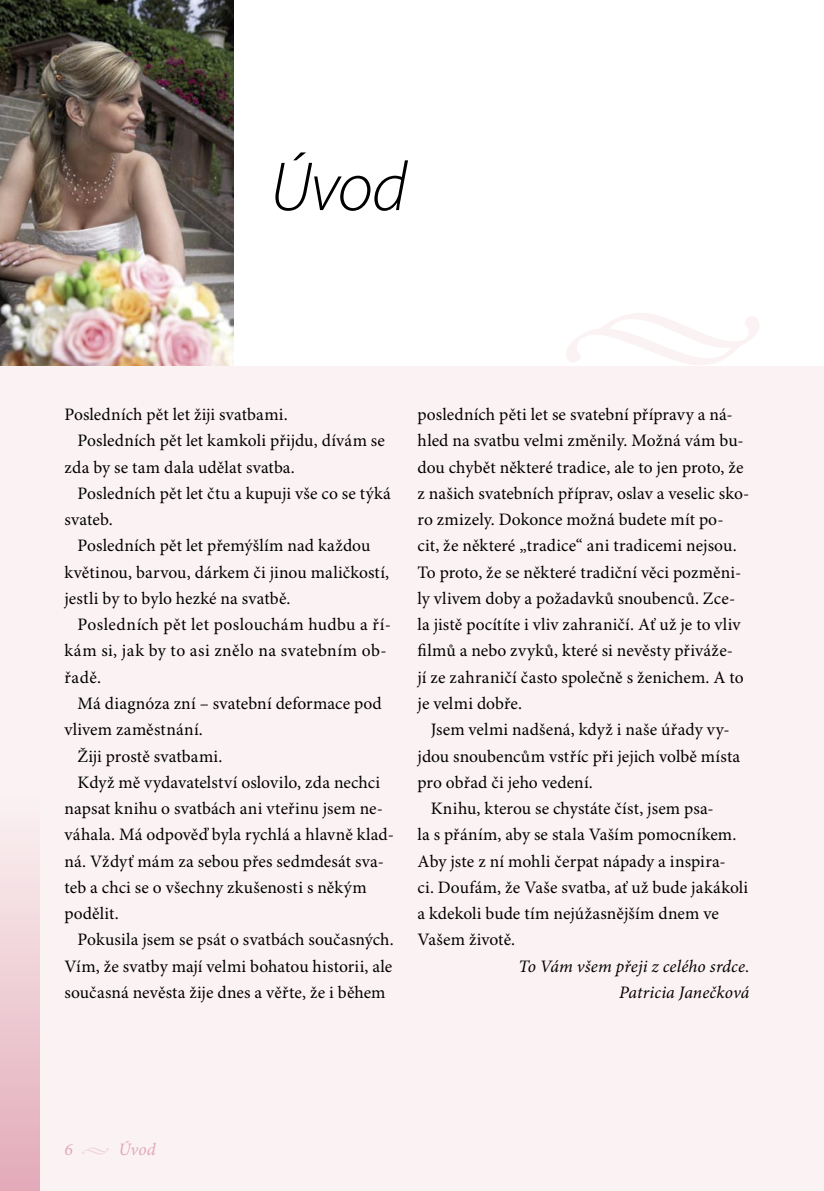
<style>
.page{position:relative;width:824px;height:1191px;background:#fff}
.page>*{position:absolute;margin:0;border:0;box-sizing:border-box;transform-origin:0 0}
.Titulek_1{font:italic 300 70px "Myriad Pro";color:#000}
.Zaklad_zarazka{font:17.5px/26.2px "Minion Pro";letter-spacing:.005em;color:#000}
.Zaklad_zarazka-2{font:17.5px/26.2px "Minion Pro";letter-spacing:.025em;color:#000}
.Zaklad_zarazka-3{font:italic 17.5px "Minion Pro";letter-spacing:.01em;color:#000}
.Zaklad_prvni{font:17.5px "Minion Pro";letter-spacing:.005em;color:#000}
.Titulek_4{font:italic 17.5px "Minion Pro";color:#e2a7b7}
</style>
<div class="page">
<div style="left:0;top:0;width:823px;height:1191px;background:#fbf2f3"></div>
<div style="left:0;top:791px;width:40px;height:400px;background:linear-gradient(to bottom,#fbf3f3,#e2aab9)"></div>
<div style="left:0;top:0;width:823px;height:365px;background:#fff"></div>
<svg style="left:566px;top:313px;width:193px;height:52px"></svg>
<hr style="left:823px;top:0;width:1px;height:1191px;background:#fbf2f3">
<hr style="left:823px;top:0;width:1px;height:365px;background:#fff">
<img style="left:0;top:0;width:233px;height:365px">
<p class="Titulek_1" style="left:270px;top:150px;width:139px">Úvod</p>
<p class="Zaklad_prvni" style="left:64px;top:404px;width:225px">Posledních pět let žiji svatbami.</p>
<p class="Zaklad_zarazka" style="left:64px;top:428px;width:322px;text-indent:13px">Posledních pět let kamkoli přijdu, dívám se zda by se tam dala udělat svatba.</p>
<p class="Zaklad_zarazka" style="left:64px;top:481px;width:328px;text-indent:13px">Posledních pět let čtu a kupuji vše co se týká svateb.</p>
<p class="Zaklad_zarazka" style="left:64px;top:533px;width:326px;text-indent:13px">Posledních pět let přemýšlím nad každou květinou, barvou, dárkem či jinou maličkostí, jestli by to bylo hezké na svatbě.</p>
<p class="Zaklad_zarazka-2" style="left:64px;top:612px;width:328px;text-indent:13px">Posledních pět let poslouchám hudbu a ří&shy;kám si, jak by to asi znělo na svatebním ob&shy;řadě.</p>
<p class="Zaklad_zarazka" style="left:64px;top:691px;width:319px;text-indent:13px">Má diagnóza zní – svatební deformace pod vlivem zaměstnání.</p>
<p class="Zaklad_zarazka" style="left:78px;top:743px;width:146px">Žiji prostě svatbami.</p>
<p class="Zaklad_zarazka" style="left:64px;top:770px;width:331px;text-indent:13px">Když mě vydavatelství oslovilo, zda nechci napsat knihu o svatbách ani vteřinu jsem ne&shy;váhala. Má odpověď byla rychlá a hlavně klad&shy;ná. Vždyť mám za sebou přes sedmdesát sva&shy;teb a chci se o všechny zkušenosti s někým podělit.</p>
<p class="Zaklad_zarazka" style="left:64px;top:927px;width:330px;text-align:justify;text-indent:13px">Pokusila jsem se psát o svatbách současných.<br>Vím, že svatby mají velmi bohatou historii, ale současná nevěsta žije dnes a věřte, že i během</p>
<p class="Zaklad_zarazka" style="left:417px;top:402px;width:333px">posledních pěti let se svatební přípravy a ná&shy;hled na svatbu velmi změnily. Možná vám bu&shy;dou chybět některé tradice, ale to jen proto, že z našich svatebních příprav, oslav a veselic sko&shy;ro zmizely. Dokonce možná budete mít po&shy;cit, že některé „tradice“ ani tradicemi nejsou.<br>To proto, že se některé tradiční věci pozměni&shy;ly vlivem doby a požadavků snoubenců. Zce&shy;la jistě pocítíte i vliv zahraničí. Ať už je to vliv filmů a nebo zvyků, které si nevěsty přiváže-<br>jí ze zahraničí často společně s ženichem. A to je velmi dobře.</p>
<p class="Zaklad_zarazka" style="left:417px;top:717px;width:324px;text-indent:13px">Jsem velmi nadšená, když i naše úřady vy&shy;jdou snoubencům vstříc při jejich volbě místa pro obřad či jeho vedení.</p>
<p class="Zaklad_zarazka" style="left:417px;top:796px;width:332px;text-indent:13px">Knihu, kterou se chystáte číst, jsem psa-<br>la s přáním, aby se stala Vaším pomocníkem.<br>Aby jste z ní mohli čerpat nápady a inspira-<br>ci. Doufám, že Vaše svatba, ať už bude jakákoli a kdekoli bude tím nejúžasnějším dnem ve Vašem životě.</p>
<p class="Zaklad_zarazka-3" style="left:518px;top:955px;width:232px">To Vám všem přeji z celého srdce.</p>
<p class="Zaklad_zarazka-3" style="left:619px;top:981px;width:132px">Patricia Janečková</p>
<p class="Titulek_4" style="left:64px;top:1139px;width:10px">6</p>
<p class="Titulek_4" style="left:118px;top:1139px;width:39px">Úvod</p>
</div>
